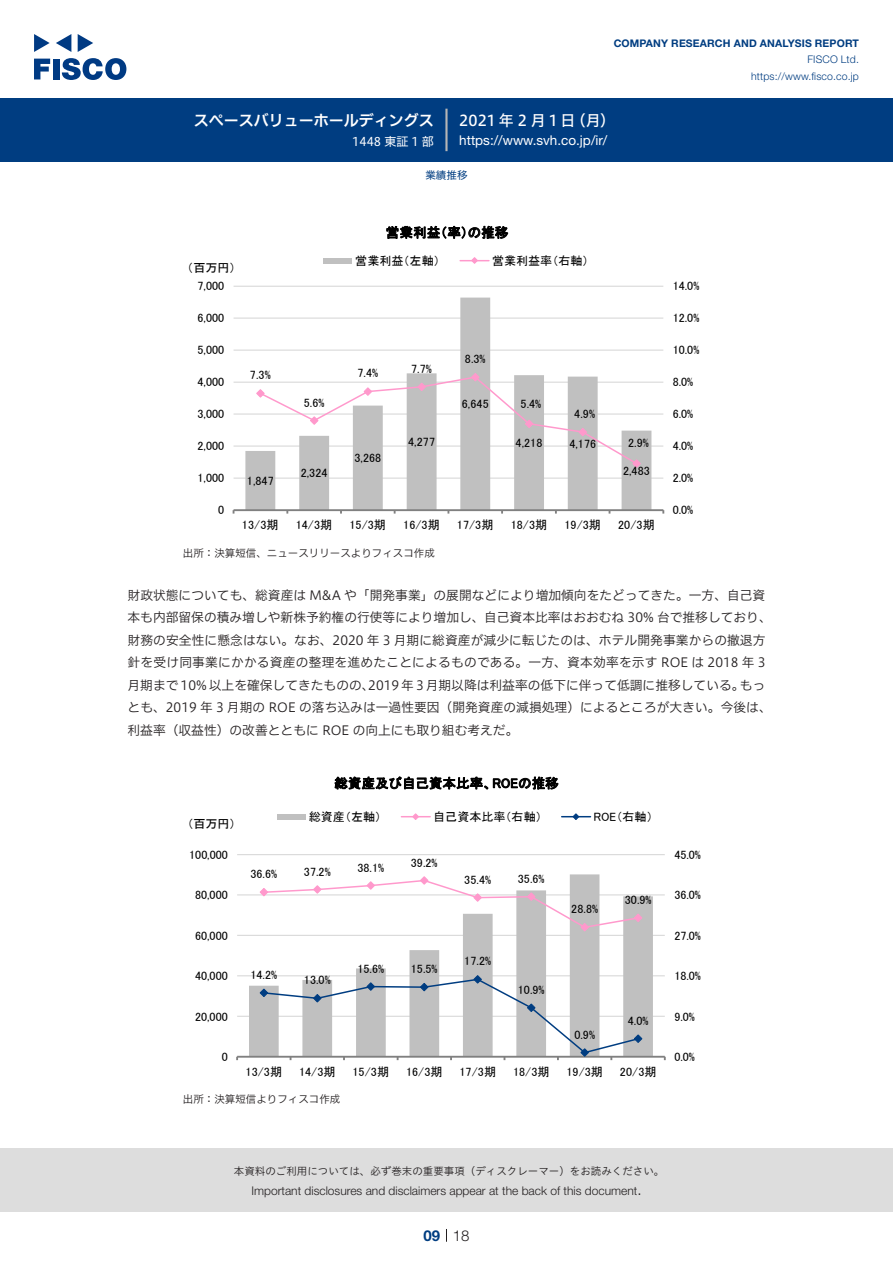
<style>
.page{position:relative;width:893px;height:1263px;background:#fff}
.page>*{position:absolute;margin:0;border:0;box-sizing:border-box;transform-origin:0 0}
.t1{font:15px "Hiragino UD Sans F Std N W6";color:#fff}
.t2{font:15px "Hiragino UD Sans F Std N W5";letter-spacing:.185em;color:#fff}
.t3{font:300 15px "Helvetica Neue LT Std";color:#231f20}
.t4{font:700 15px "Helvetica Neue LT Std";color:#003d81}
.t5{font:13.5px "MS P Gothic";letter-spacing:.01em;color:#000}
.t6{font:13.5px "Helvetica Neue LT Std";color:#fff}
.t7{font:12.75px/22.5px "Hiragino UD Sans F Std N W3";color:#231f20}
.t8{font:12.15px "MS P Gothic";letter-spacing:-.005em;color:#000}
.t9{font:12px "MS P Gothic";letter-spacing:.005em;color:#000}
.t10{font:300 12px "Helvetica Neue LT Std";color:#231f20}
.t11{font:12px "Hiragino UD Sans F Std N W4";color:#fff}
.t12{font:10.5px "Hiragino UD Sans Std W3";color:#231f20}
.t13{font:10.5px "Hiragino UD Sans F Std N W3";color:#231f20}
.t14{font:700 10.5px "Helvetica Neue LT Std";letter-spacing:.015em;color:#003d81}
.t15{font:300 10.5px/16.5px "Helvetica Neue LT Std";letter-spacing:.015em;color:#003d81;text-align:right}
.t16{font:10.5px "Hiragino UD Sans F Std N W4";color:#003d81}
</style>
<div class="page">
<div style="left:0;top:1148px;width:893px;height:64px;background:#ddd"></div>
<svg style="left:34px;top:59px;width:16px;height:20px"></svg>
<div style="left:53px;top:59px;width:6px;height:20px;background:#003a83"></div>
<svg style="left:62px;top:58px;width:64px;height:22px"></svg>
<svg style="left:34px;top:34px;width:16px;height:18px"></svg>
<svg style="left:78px;top:34px;width:15px;height:18px"></svg>
<svg style="left:56px;top:34px;width:15px;height:18px"></svg>
<div style="left:0;top:98px;width:893px;height:64px;background:#003d81"></div>
<hr style="left:445px;top:109px;width:3px;height:42px;background:#b5b5b6">
<svg style="left:446px;top:1229px;width:1px;height:13px"></svg>
<hr style="left:234px;top:478px;width:429px;height:1px;background:#d9d9d9">
<hr style="left:234px;top:445px;width:429px;height:2px;background:#d9d9d9">
<hr style="left:234px;top:413px;width:429px;height:2px;background:#d9d9d9">
<hr style="left:234px;top:382px;width:429px;height:1px;background:#d9d9d9">
<hr style="left:234px;top:350px;width:429px;height:1px;background:#d9d9d9">
<hr style="left:234px;top:317px;width:429px;height:2px;background:#d9d9d9">
<hr style="left:234px;top:286px;width:429px;height:1px;background:#d9d9d9">
<svg style="left:245px;top:298px;width:406px;height:211px"></svg>
<hr style="left:234px;top:509px;width:429px;height:2px;background:#808080">
<svg style="left:256px;top:372px;width:385px;height:96px"></svg>
<div style="left:323px;top:258px;width:29px;height:5px;background:#c0c0c0"></div>
<svg style="left:460px;top:257px;width:29px;height:7px"></svg>
<hr style="left:237px;top:1016px;width:428px;height:1px;background:#d9d9d9">
<hr style="left:237px;top:975px;width:428px;height:1px;background:#d9d9d9">
<hr style="left:237px;top:935px;width:428px;height:1px;background:#d9d9d9">
<hr style="left:237px;top:894px;width:428px;height:1px;background:#d9d9d9">
<hr style="left:237px;top:854px;width:428px;height:1px;background:#d9d9d9">
<svg style="left:249px;top:874px;width:404px;height:182px"></svg>
<hr style="left:237px;top:1056px;width:428px;height:2px;background:#808080">
<svg style="left:259px;top:876px;width:384px;height:56px"></svg>
<svg style="left:259px;top:974px;width:384px;height:86px"></svg>
<div style="left:277px;top:814px;width:29px;height:5px;background:#c0c0c0"></div>
<svg style="left:401px;top:813px;width:29px;height:7px"></svg>
<svg style="left:562px;top:813px;width:28px;height:7px"></svg>
<p class="t1" style="left:194px;top:109px;width:242px">スペースバリューホールディングス</p>
<p class="t11" style="left:352px;top:132px;width:83px">1448 東証 1 部</p>
<p class="t14" style="left:614px;top:37px;width:247px">COMPANY RESEARCH AND ANALYSIS REPORT</p>
<p class="t15" style="left:751px;top:51px;width:109px">FISCO Ltd. https://www.fisco.co j p.</p>
<p class="t2" style="left:459px;top:109px;width:118px">2021年2月1日</p>
<p class="t2" style="left:571px;top:109px;width:46px">（月(</p>
<p class="t6" style="left:459px;top:132px;width:150px">https: / / w w w . s v h . c o j p. /i r/</p>
<p class="t16" style="left:425px;top:167px;width:43px">業績推移</p>
<p class="t9" style="left:187px;top:262px;width:50px">（百万円(</p>
<p class="t5" style="left:386px;top:226px;width:124px">営業利益率（ ）の推移</p>
<p class="t9" style="left:492px;top:255px;width:98px">営業利益率（右軸(</p>
<p class="t9" style="left:355px;top:255px;width:86px">営業利益（左軸）</p>
<p class="t9" style="left:198px;top:280px;width:28px">7,000</p>
<p class="t9" style="left:673px;top:280px;width:28px">14.0%</p>
<p class="t9" style="left:198px;top:312px;width:28px">6,000</p>
<p class="t9" style="left:673px;top:312px;width:28px">12.0%</p>
<p class="t9" style="left:198px;top:344px;width:28px">5,000</p>
<p class="t9" style="left:198px;top:376px;width:28px">4,000</p>
<p class="t9" style="left:250px;top:369px;width:22px">7.3%</p>
<p class="t9" style="left:357px;top:367px;width:22px">7.4%</p>
<p class="t9" style="left:411px;top:363px;width:22px">7.7%</p>
<p class="t9" style="left:465px;top:353px;width:22px">8.3%</p>
<p class="t9" style="left:673px;top:344px;width:28px">10.0%</p>
<p class="t9" style="left:673px;top:376px;width:22px">8.0%</p>
<p class="t9" style="left:198px;top:408px;width:28px">3,000</p>
<p class="t9" style="left:304px;top:396px;width:22px">5.6%</p>
<p class="t9" style="left:462px;top:398px;width:28px">6,645</p>
<p class="t9" style="left:521px;top:398px;width:22px">5.4%</p>
<p class="t9" style="left:574px;top:407px;width:22px">4.9%</p>
<p class="t9" style="left:673px;top:408px;width:22px">6.0%</p>
<p class="t9" style="left:198px;top:440px;width:28px">2,000</p>
<p class="t8" style="left:408px;top:436px;width:28px">4,277</p>
<p class="t9" style="left:516px;top:437px;width:28px">4,218</p>
<p class="t9" style="left:569px;top:437px;width:28px">4,176</p>
<p class="t8" style="left:628px;top:436px;width:22px">2.9%</p>
<p class="t9" style="left:673px;top:440px;width:22px">4.0%</p>
<p class="t9" style="left:354px;top:452px;width:28px">3,268</p>
<p class="t9" style="left:198px;top:472px;width:28px">1,000</p>
<p class="t9" style="left:247px;top:475px;width:28px">1,847</p>
<p class="t9" style="left:301px;top:467px;width:28px">2,324</p>
<p class="t9" style="left:623px;top:464px;width:28px">2,483</p>
<p class="t9" style="left:673px;top:472px;width:22px">2.0%</p>
<p class="t9" style="left:218px;top:504px;width:8px">0</p>
<p class="t9" style="left:673px;top:504px;width:22px">0.0%</p>
<p class="t9" style="left:242px;top:519px;width:38px">13/3期</p>
<p class="t9" style="left:296px;top:519px;width:38px">14/3期</p>
<p class="t9" style="left:349px;top:519px;width:38px">15/3期</p>
<p class="t9" style="left:403px;top:519px;width:38px">16/3期</p>
<p class="t9" style="left:457px;top:519px;width:38px">17/3期</p>
<p class="t9" style="left:511px;top:519px;width:38px">18/3期</p>
<p class="t9" style="left:564px;top:519px;width:38px">19/3期</p>
<p class="t9" style="left:618px;top:519px;width:38px">20/3期</p>
<p class="t13" style="left:183px;top:545px;width:253px">出所：決算短信、ニュースリリースよりフィスコ作成</p>
<p class="t7" style="left:128px;top:583px;width:639px">財政状態についても、総資産は M&amp;A や「開発事業」の展開などにより増加傾向をたどってきた。一方、自己資</p>
<p class="t7" style="left:128px;top:605px;width:646px">本も内部留保の積み増しや新株予約権の行使等により増加し、自己資本比率はおおむね 30% 台で推移しており、</p>
<p class="t7" style="left:128px;top:628px;width:639px">財務の安全性に懸念はない。なお、2020 年 3 月期に総資産が減少に転じたのは、ホテル開発事業からの撤退方</p>
<p class="t7" style="left:128px;top:650px;width:639px">針を受け同事業にかかる資産の整理を進めたことによるものである。一方、資本効率を示す ROE は 2018 年 3</p>
<p class="t7" style="left:740px;top:673px;width:27px">もっ</p>
<p class="t7" style="left:368px;top:673px;width:378px">2019 年 3 月期以降は利益率の低下に伴って低調に推移している。</p>
<p class="t7" style="left:128px;top:673px;width:646px">月期まで 10% 以上を確保してきたものの、<br>とも、2019 年 3 月期の ROE の落ち込みは一過性要因（開発資産の減損処理）によるところが大きい。今後は、利益率（収益性）の改善とともに ROE の向上にも取り組む考えだ。</p>
<p class="t8" style="left:187px;top:818px;width:50px">（百万円(</p>
<p class="t9" style="left:189px;top:848px;width:40px">100,000</p>
<p class="t9" style="left:195px;top:889px;width:34px">80,000</p>
<p class="t8" style="left:195px;top:929px;width:34px">60,000</p>
<p class="t8" style="left:195px;top:970px;width:34px">40,000</p>
<p class="t9" style="left:195px;top:1010px;width:34px">20,000</p>
<p class="t9" style="left:222px;top:1051px;width:8px">0</p>
<p class="t9" style="left:250px;top:868px;width:28px">36.6%</p>
<p class="t9" style="left:250px;top:969px;width:28px">14.2%</p>
<p class="t9" style="left:246px;top:1065px;width:38px">13/3期</p>
<p class="t5" style="left:334px;top:776px;width:226px">総資産及び自己資本比率、ROEの推移</p>
<p class="t9" style="left:309px;top:811px;width:74px">総資産（左軸）</p>
<p class="t9" style="left:304px;top:865px;width:28px">37.2%</p>
<p class="t9" style="left:357px;top:861px;width:28px">38.1%</p>
<p class="t9" style="left:433px;top:811px;width:110px">自己資本比率（右軸）</p>
<p class="t9" style="left:411px;top:856px;width:28px">39.2%</p>
<p class="t9" style="left:464px;top:873px;width:28px">35.4%</p>
<p class="t9" style="left:518px;top:872px;width:28px">35.6%</p>
<p class="t9" style="left:304px;top:974px;width:28px">13.0%</p>
<p class="t9" style="left:357px;top:962px;width:28px">15.6%</p>
<p class="t9" style="left:411px;top:963px;width:28px">15.5%</p>
<p class="t9" style="left:464px;top:955px;width:28px">17.2%</p>
<p class="t9" style="left:518px;top:983px;width:28px">10.9%</p>
<p class="t9" style="left:299px;top:1065px;width:38px">14/3期</p>
<p class="t9" style="left:353px;top:1065px;width:38px">15/3期</p>
<p class="t9" style="left:406px;top:1065px;width:38px">16/3期</p>
<p class="t9" style="left:459px;top:1065px;width:38px">17/3期</p>
<p class="t9" style="left:513px;top:1065px;width:38px">18/3期</p>
<p class="t13" style="left:183px;top:1091px;width:159px">出所：決算短信よりフィスコ作成</p>
<p class="t9" style="left:594px;top:811px;width:61px">ROE（右軸(</p>
<p class="t9" style="left:571px;top:903px;width:28px">28.8%</p>
<p class="t8" style="left:625px;top:893px;width:28px">30.9%</p>
<p class="t9" style="left:574px;top:1028px;width:22px">0.9%</p>
<p class="t9" style="left:566px;top:1065px;width:38px">19/3期</p>
<p class="t9" style="left:628px;top:1014px;width:22px">4.0%</p>
<p class="t9" style="left:620px;top:1065px;width:38px">20/3期</p>
<p class="t9" style="left:674px;top:848px;width:28px">45.0%</p>
<p class="t9" style="left:674px;top:889px;width:28px">36.0%</p>
<p class="t8" style="left:674px;top:929px;width:28px">27.0%</p>
<p class="t8" style="left:674px;top:970px;width:28px">18.0%</p>
<p class="t9" style="left:674px;top:1010px;width:22px">9.0%</p>
<p class="t9" style="left:674px;top:1051px;width:22px">0.0%</p>
<p class="t12" style="left:234px;top:1163px;width:432px">本資料のご利用については、必ず巻末の重要事項（ディスクレーマー）をお読みください。</p>
<p class="t3" style="left:637px;top:1180px;width:6px">.</p>
<p class="t10" style="left:251px;top:1183px;width:387px">Important disclosures and disclaimers appear at the back of this document</p>
<p class="t4" style="left:423px;top:1226px;width:18px">09</p>
<p class="t3" style="left:453px;top:1226px;width:18px">18</p>
</div>
